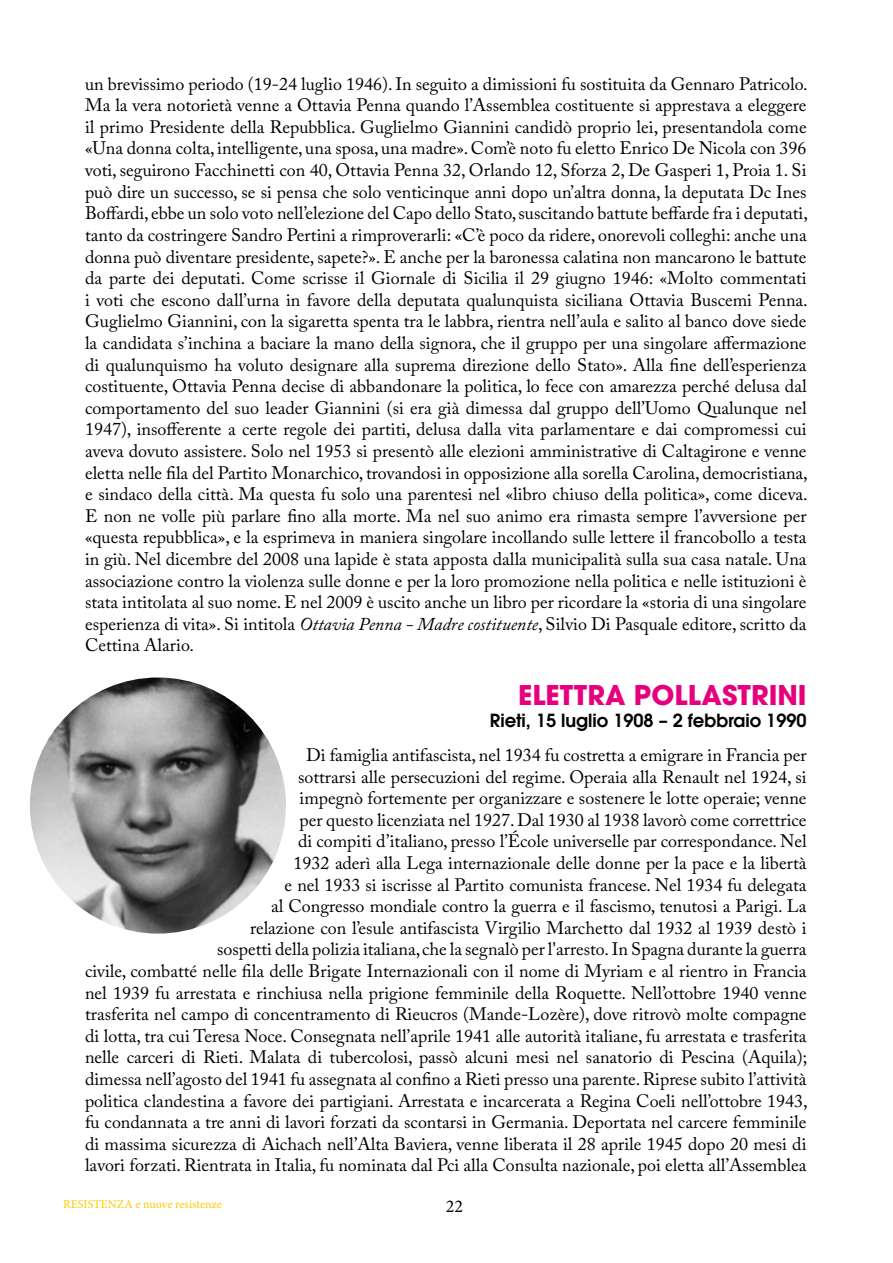
<style>
.page{position:relative;width:893px;height:1263px;background:#fff}
.page>*{position:absolute;margin:0;border:0;box-sizing:border-box;transform-origin:0 0}
.t1{font:700 27px "ITC Avant Garde Pro";color:#e6007d}
.t2{font:18px/21.6px "Adobe Caslon Pro";color:#000;text-align:justify}
.t3{font:600 18px "ITC Avant Garde Pro";color:#000}
.t4{font:18px "Minion Pro";color:#000}
.t5{font:12px "Minion Pro";color:#fec800}
.s1{font-style:italic}
</style>
<div class="page">
<img style="left:30px;top:677px;width:256px;height:256px;border-radius:128px">
<p class="t2" style="left:85px;top:73px;width:724px">un brevissimo periodo (19-24 luglio 1946). In seguito a dimissioni fu sostituita da Gennaro Patricolo.<br>Ma la vera notorietà venne a Ottavia Penna quando l’Assemblea costituente si apprestava a eleggere il primo Presidente della Repubblica. Guglielmo Giannini candidò proprio lei, presentandola come «Una donna colta, intelligente, una sposa, una madre». Com’è noto fu eletto Enrico De Nicola con 396 voti, seguirono Facchinetti con 40, Ottavia Penna 32, Orlando 12, Sforza 2, De Gasperi 1, Proia 1. Si può dire un successo, se si pensa che solo venticinque anni dopo un’altra donna, la deputata Dc Ines Boffardi, ebbe un solo voto nell’elezione del Capo dello Stato, suscitando battute beffarde fra i deputati, tanto da costringere Sandro Pertini a rimproverarli: «C’è poco da ridere, onorevoli colleghi: anche una donna può diventare presidente, sapete?». E anche per la baronessa calatina non mancarono le battute da parte dei deputati. Come scrisse il Giornale di Sicilia il 29 giugno 1946: «Molto commentati i voti che escono dall’urna in favore della deputata qualunquista siciliana Ottavia Buscemi Penna.<br>Guglielmo Giannini, con la sigaretta spenta tra le labbra, rientra nell’aula e salito al banco dove siede la candidata s’inchina a baciare la mano della signora, che il gruppo per una singolare affermazione di qualunquismo ha voluto designare alla suprema direzione dello Stato». Alla fine dell’esperienza costituente, Ottavia Penna decise di abbandonare la politica, lo fece con amarezza perché delusa dal comportamento del suo leader Giannini (si era già dimessa dal gruppo dell’Uomo Qualunque nel 1947), insofferente a certe regole dei partiti, delusa dalla vita parlamentare e dai compromessi cui aveva dovuto assistere. Solo nel 1953 si presentò alle elezioni amministrative di Caltagirone e venne eletta nelle fila del Partito Monarchico, trovandosi in opposizione alla sorella Carolina, democristiana, e sindaco della città. Ma questa fu solo una parentesi nel «libro chiuso della politica», come diceva.<br>E non ne volle più parlare fino alla morte. Ma nel suo animo era rimasta sempre l’avversione per «questa repubblica», e la esprimeva in maniera singolare incollando sulle lettere il francobollo a testa in giù. Nel dicembre del 2008 una lapide è stata apposta dalla municipalità sulla sua casa natale. Una associazione contro la violenza sulle donne e per la loro promozione nella politica e nelle istituzioni è stata intitolata al suo nome. E nel 2009 è uscito anche un libro per ricordare la «storia di una singolare esperienza di vita». Si intitola <span class="s1">Ottavia Penna - Madre costituente</span>, Silvio Di Pasquale editore, scritto da Cettina Alario.</p>
<h1 class="t1" style="left:518px;top:677px;width:290px">ELETTRA POLLASTRINI</h1>
<p class="t3" style="left:490px;top:708px;width:318px">Rieti, 15 luglio 1908 – 2 febbraio 1990</p>
<p class="t2" style="left:85px;top:744px;width:724px;text-align:right">Di famiglia antifascista, nel 1934 fu costretta a emigrare in Francia per<br>sottrarsi alle persecuzioni del regime. Operaia alla Renault nel 1924, si<br>impegnò fortemente per organizzare e sostenere le lotte operaie; venne<br>per questo licenziata nel 1927. Dal 1930 al 1938 lavorò come correttrice<br>di compiti d’italiano, presso l’École universelle par correspondance. Nel<br>1932 aderì alla Lega internazionale delle donne per la pace e la libertà<br>e nel 1933 si iscrisse al Partito comunista francese. Nel 1934 fu delegata<br>al Congresso mondiale contro la guerra e il fascismo, tenutosi a Parigi. La<br>relazione con l’esule antifascista Virgilio Marchetto dal 1932 al 1939 destò i<br>sospetti della polizia italiana, che la segnalò per l'arresto. In Spagna durante la guerra<br>civile, combatté nelle fila delle Brigate Internazionali con il nome di Myriam e al rientro in Francia nel 1939 fu arrestata e rinchiusa nella prigione femminile della Roquette. Nell’ottobre 1940 venne trasferita nel campo di concentramento di Rieucros (Mande-Lozère), dove ritrovò molte compagne di lotta, tra cui Teresa Noce. Consegnata nell’aprile 1941 alle autorità italiane, fu arrestata e trasferita nelle carceri di Rieti. Malata di tubercolosi, passò alcuni mesi nel sanatorio di Pescina (Aquila); dimessa nell’agosto del 1941 fu assegnata al confino a Rieti presso una parente. Riprese subito l’attività politica clandestina a favore dei partigiani. Arrestata e incarcerata a Regina Coeli nell’ottobre 1943, fu condannata a tre anni di lavori forzati da scontarsi in Germania. Deportata nel carcere femminile di massima sicurezza di Aichach nell’Alta Baviera, venne liberata il 28 aprile 1945 dopo 20 mesi di lavori forzati. Rientrata in Italia, fu nominata dal Pci alla Consulta nazionale, poi eletta all’Assemblea</p>
<p class="t5" style="left:63px;top:1196px;width:160px">RESISTENZA e nuove resistenze</p>
<p class="t4" style="left:446px;top:1194px;width:19px">22</p>
</div>
